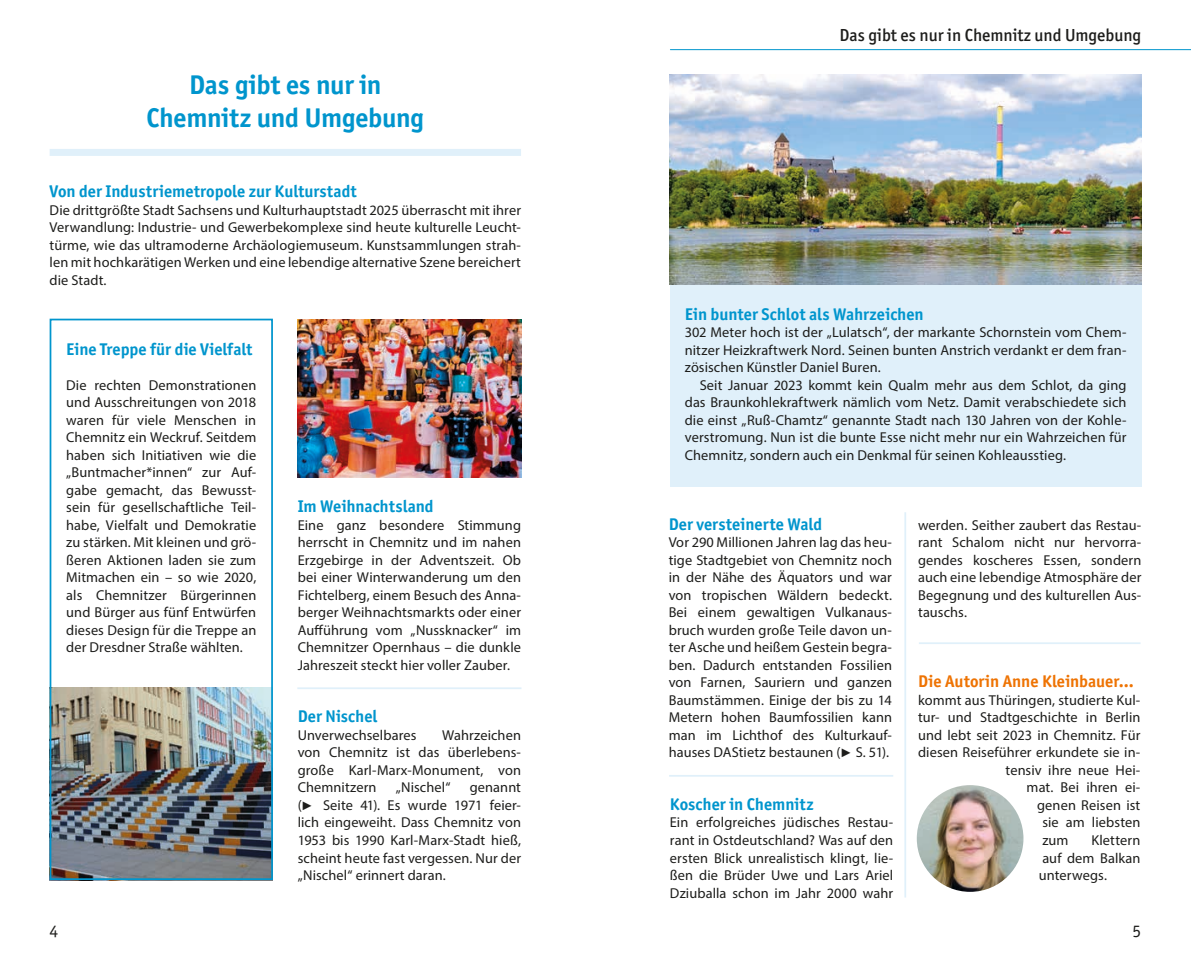
<style>
.page{position:relative;width:1191px;height:968px;background:#fff}
.page>*{position:absolute;margin:0;border:0;box-sizing:border-box;transform-origin:0 0}
.t1{font:700 27.12px/32.6px "Officina Sans ITC Pro";letter-spacing:-.01em;color:#0095cd;text-align:center}
.t2{font:500 17.5px "Officina Sans ITC Pro";color:#1d1d1b}
.t3{font:17.5px "Officina Sans ITC Pro";color:#1d1d1b}
.t4{font:700 16.97px "Officina Sans ITC Pro";color:#0095cd}
.t5{font:700 16.97px "Officina Sans ITC Pro";color:#ee7303}
.t6{font:14.35px/17.5px "Myriad Pro";letter-spacing:.01em;color:#1d1d1b;text-align:justify}
.s1{font-family:"Arial";font-size:12.25px}
</style>
<div class="page">
<div style="left:50px;top:149px;width:471px;height:7px;background:#e0f0fa"></div>
<hr style="left:670px;top:49px;width:521px;height:1px;background:#0095cd">
<div style="left:670px;top:284px;width:471px;height:202px;background:#e0f0fa"></div>
<hr style="left:919px;top:642px;width:221px;height:2px;background:#e0f0fa">
<img style="left:916px;top:785px;width:107px;height:106px;border-radius:53px">
<img style="left:670px;top:74px;width:471px;height:210px">
<img style="left:53px;top:687px;width:217px;height:189px">
<img style="left:297px;top:319px;width:224px;height:158px">
<div style="left:50px;top:318px;width:223px;height:561px;border:2px solid #0095cd"></div>
<hr style="left:669px;top:774px;width:224px;height:2px;background:#e0f0fa">
<hr style="left:904px;top:512px;width:2px;height:385px;background:#e0f0fa">
<hr style="left:297px;top:687px;width:224px;height:2px;background:#e0f0fa">
<h1 class="t1" style="left:147px;top:68px;width:279px">Das gibt es nur in<br>Chemnitz und Umgebung</h1>
<p class="t4" style="left:50px;top:181px;width:309px">Von der Industriemetropole zur Kulturstadt</p>
<p class="t6" style="left:50px;top:201px;width:473px">Die drittgrößte Stadt Sachsens und Kulturhauptstadt 2025 überrascht mit ihrer Verwandlung: Industrie- und Gewerbekomplexe sind heute kulturelle Leucht&shy;türme, wie das ultramoderne Archäologiemuseum. Kunstsammlungen strah&shy;len mit hochkarätigen Werken und eine lebendige alternative Szene bereichert die Stadt.</p>
<p class="t2" style="left:839px;top:25px;width:303px">Das gibt es nur in Chemnitz und Umgebung</p>
<p class="t4" style="left:66px;top:338px;width:188px">Eine Treppe für die Vielfalt</p>
<p class="t6" style="left:66px;top:376px;width:191px">Die rechten Demonstrationen und Ausschreitungen von 2018 waren für viele Menschen in Chemnitz ein Weckruf. Seitdem haben sich Initiativen wie die „Buntmacher*innen“ zur Auf&shy;gabe gemacht, das Bewusst&shy;sein für gesellschaftliche Teil&shy;habe, Vielfalt und Demokratie zu stärken. Mit kleinen und grö&shy;ßeren Aktionen laden sie zum Mitmachen ein – so wie 2020, als Chemnitzer Bürgerinnen und Bürger aus fünf Entwürfen dieses Design für die Treppe an der Dresdner Straße wählten.</p>
<p class="t4" style="left:685px;top:303px;width:240px">Ein bunter Schlot als Wahrzeichen</p>
<p class="t6" style="left:685px;top:323px;width:443px">302 Meter hoch ist der „Lulatsch“, der markante Schornstein vom Chem&shy;nitzer Heizkraftwerk Nord. Seinen bunten Anstrich verdankt er dem fran&shy;zösischen Künstler Daniel Buren.</p>
<p class="t6" style="left:685px;top:376px;width:443px;text-indent:15px">Seit Januar 2023 kommt kein Qualm mehr aus dem Schlot, da ging das Braunkohlekraftwerk nämlich vom Netz. Damit verabschiedete sich die einst „Ruß-Chamtz“ genannte Stadt nach 130 Jahren von der Kohle&shy;verstromung. Nun ist die bunte Esse nicht mehr nur ein Wahrzeichen für Chemnitz, sondern auch ein Denkmal für seinen Kohleausstieg.</p>
<p class="t4" style="left:298px;top:496px;width:137px">Im Weihnachtsland</p>
<p class="t6" style="left:298px;top:516px;width:225px">Eine ganz besondere Stimmung herrscht in Chemnitz und im nahen Erzgebirge in der Adventszeit. Ob bei einer Winterwanderung um den Fichtelberg, einem Besuch des Anna&shy;berger Weihnachtsmarkts oder einer Aufführung vom „Nussknacker“ im Chemnitzer Opernhaus – die dunkle Jahreszeit steckt hier voller Zauber.</p>
<p class="t4" style="left:668px;top:513px;width:155px">Der versteinerte Wald</p>
<p class="t6" style="left:668px;top:533px;width:225px">Vor 290 Millionen Jahren lag das heu&shy;tige Stadtgebiet von Chemnitz noch in der Nähe des Äquators und war von tropischen Wäldern bedeckt.<br>Bei einem gewaltigen Vulkanaus&shy;bruch wurden große Teile davon un&shy;ter Asche und heißem Gestein begra&shy;ben. Dadurch entstanden Fossilien von Farnen, Sauriern und ganzen Baumstämmen. Einige der bis zu 14<br>Metern hohen Baumfossilien kann man im Lichthof des Kulturkauf&shy;hauses DAStietz bestaunen (<span class="s1">►</span> S. 51).</p>
<p class="t4" style="left:670px;top:793px;width:145px">Koscher in Chemnitz</p>
<p class="t6" style="left:670px;top:813px;width:225px">Ein erfolgreiches jüdisches Restau&shy;rant in Ostdeutschland? Was auf den ersten Blick unrealistisch klingt, lie&shy;ßen die Brüder Uwe und Lars Ariel Dziuballa schon im Jahr 2000 wahr</p>
<p class="t4" style="left:298px;top:706px;width:81px">Der Nischel</p>
<p class="t6" style="left:298px;top:726px;width:120px">Unverwechselbares</p>
<p class="t6" style="left:298px;top:726px;width:225px;text-indent:144px">Wahrzeichen von Chemnitz ist das überlebens&shy;große Karl-Marx-Monument, von Chemnitzern</p>
<p class="t6" style="left:396px;top:778px;width:56px">„Nischel“</p>
<p class="t6" style="left:298px;top:778px;width:225px;text-indent:172px">genannt (<span class="s1">►</span> Seite 41). Es wurde 1971 feier&shy;lich eingeweiht. Dass Chemnitz von 1953 bis 1990 Karl-Marx-Stadt hieß, scheint heute fast vergessen. Nur der „Nischel“ erinnert daran.</p>
<p class="t6" style="left:918px;top:516px;width:225px">werden. Seither zaubert das Restau&shy;rant Schalom nicht nur hervorra&shy;gendes koscheres Essen, sondern auch eine lebendige Atmosphäre der Begegnung und des kulturellen Aus&shy;tauschs.</p>
<p class="t5" style="left:918px;top:671px;width:217px">Die Autorin Anne Kleinbauer...</p>
<p class="t6" style="left:918px;top:691px;width:224px">kommt aus Thüringen, studierte Kul-</p>
<p class="t6" style="left:918px;top:708px;width:224px">tur- und Stadtgeschichte in Berlin</p>
<p class="t6" style="left:918px;top:726px;width:224px">und lebt seit 2023 in Chemnitz. Für</p>
<p class="t6" style="left:918px;top:743px;width:224px">diesen Reiseführer erkundete sie in-</p>
<p class="t6" style="left:1005px;top:761px;width:136px">tensiv ihre neue Hei-</p>
<p class="t6" style="left:1026px;top:778px;width:115px">mat. Bei ihren ei-</p>
<p class="t6" style="left:1037px;top:796px;width:105px">genen Reisen ist</p>
<p class="t6" style="left:1042px;top:813px;width:99px">sie am liebsten</p>
<p class="t6" style="left:1042px;top:831px;width:28px">zum</p>
<p class="t6" style="left:1038px;top:831px;width:103px;text-indent:53px">Klettern auf dem Balkan unterwegs.</p>
<p class="t3" style="left:50px;top:920px;width:10px">4</p>
<p class="t3" style="left:1132px;top:920px;width:10px">5</p>
</div>
